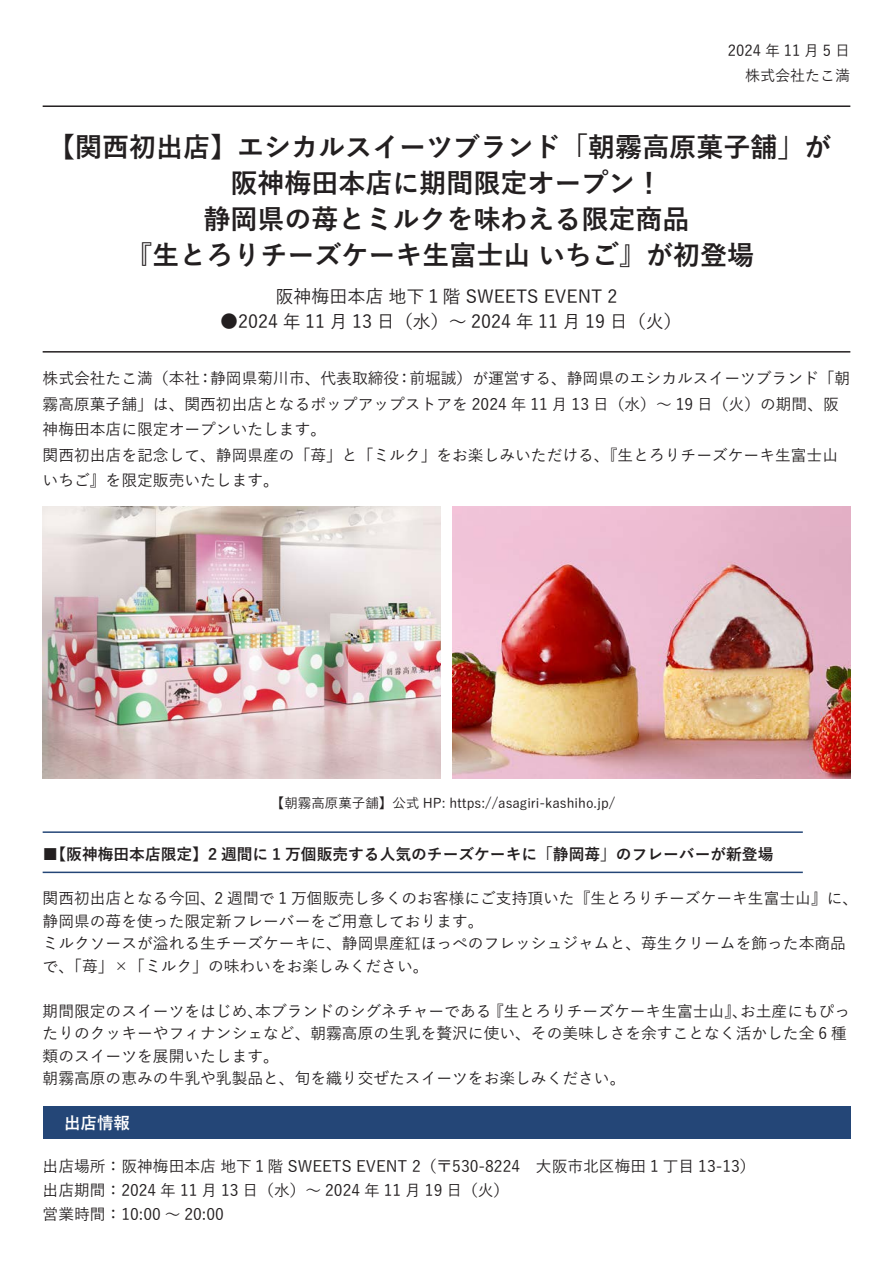
<style>
.page{position:relative;width:893px;height:1263px;background:#fff}
.page>*{position:absolute;margin:0;border:0;box-sizing:border-box;transform-origin:0 0}
.t1{font:700 27px/36.2px "Yu Gothic";color:#231f20;text-align:center}
.t2{font:500 18px "Yu Gothic";color:#231f20}
.t3{font:700 16.5px "Yu Gothic";color:#fff}
.t4{font:500 15.75px/22.5px "Yu Gothic";color:#231f20}
.t5{font:700 15.75px "Yu Gothic";color:#231f20}
.t6{font:500 15px/24.6px "Yu Gothic";color:#231f20;text-align:right}
.t7{font:500 13.5px "Yu Gothic";color:#231f20}
</style>
<div class="page">
<hr style="left:43px;top:105px;width:807px;height:2px;background:#231f20">
<hr style="left:43px;top:351px;width:807px;height:2px;background:#231f20">
<hr style="left:43px;top:831px;width:760px;height:2px;background:#244677">
<hr style="left:43px;top:871px;width:760px;height:2px;background:#244677">
<img style="left:43px;top:507px;width:397px;height:271px">
<img style="left:453px;top:507px;width:397px;height:271px">
<div style="left:43px;top:1106px;width:807px;height:33px;background:#244677"></div>
<p class="t6" style="left:728px;top:36px;width:124px">2024年11月5日株式会社たこ満</p>
<h1 class="t1" style="left:48px;top:129px;width:785px">【関西初出店】エシカルスイーツブランド「朝霧高原菓子舗」が阪神梅田本店に期間限定オープン！<br>静岡県の苺とミルクを味わえる限定商品<br>『生とろりチーズケーキ生富士山 いちご』が初登場</h1>
<p class="t2" style="left:275px;top:280px;width:344px">阪神梅田本店 地下１階 SWEETS EVENT 2</p>
<p class="t2" style="left:220px;top:305px;width:463px">●2024 年 11 月 13 日（水）～ 2024 年 11 月 19 日（火）</p>
<p class="t4" style="left:43px;top:363px;width:809px;line-height:25.5px">株式会社たこ満（本社：静岡県菊川市、代表取締役：前堀誠）が運営する、静岡県のエシカルスイーツブランド「朝霧高原菓子舗」は、関西初出店となるポップアップストアを 2024 年 11 月 13 日（水）～ 19 日（火）の期間、阪神梅田本店に限定オープンいたします。<br>関西初出店を記念して、静岡県産の「苺」と「ミルク」をお楽しみいただける、『生とろりチーズケーキ生富士山いちご』を限定販売いたします。</p>
<p class="t7" style="left:271px;top:790px;width:346px">【朝霧高原菓子舗】公式 HP: https://asagiri-kashiho.jp/</p>
<p class="t5" style="left:43px;top:845px;width:732px">■【阪神梅田本店限定】2 週間に 1 万個販売する人気のチーズケーキに「静岡苺」のフレーバーが新登場</p>
<p class="t4" style="left:43px;top:885px;width:817px">関西初出店となる今回、2 週間で 1 万個販売し多くのお客様にご支持頂いた『生とろりチーズケーキ生富士山』に、静岡県の苺を使った限定新フレーバーをご用意しております。<br>ミルクソースが溢れる生チーズケーキに、静岡県産紅ほっぺのフレッシュジャムと、苺生クリームを飾った本商品で、「苺」×「ミルク」の味わいをお楽しみください。</p>
<p class="t4" style="left:43px;top:997px;width:809px">期間限定のスイーツをはじめ、本ブランドのシグネチャーである『生とろりチーズケーキ生富士山』、お土産にもぴったりのクッキーやフィナンシェなど、朝霧高原の生乳を贅沢に使い、その美味しさを余すことなく活かした全 6 種類のスイーツを展開いたします。<br>朝霧高原の恵みの牛乳や乳製品と、旬を織り交ぜたスイーツをお楽しみください。</p>
<p class="t3" style="left:64px;top:1114px;width:67px">出店情報</p>
<p class="t4" style="left:43px;top:1152px;width:715px;line-height:24px">出店場所：阪神梅田本店 地下１階 SWEETS EVENT 2（〒530-8224　大阪市北区梅田 1 丁目 13-13）出店期間：2024 年 11 月 13 日（水）～ 2024 年 11 月 19 日（火）<br>営業時間：10:00 ～ 20:00</p>
</div>
